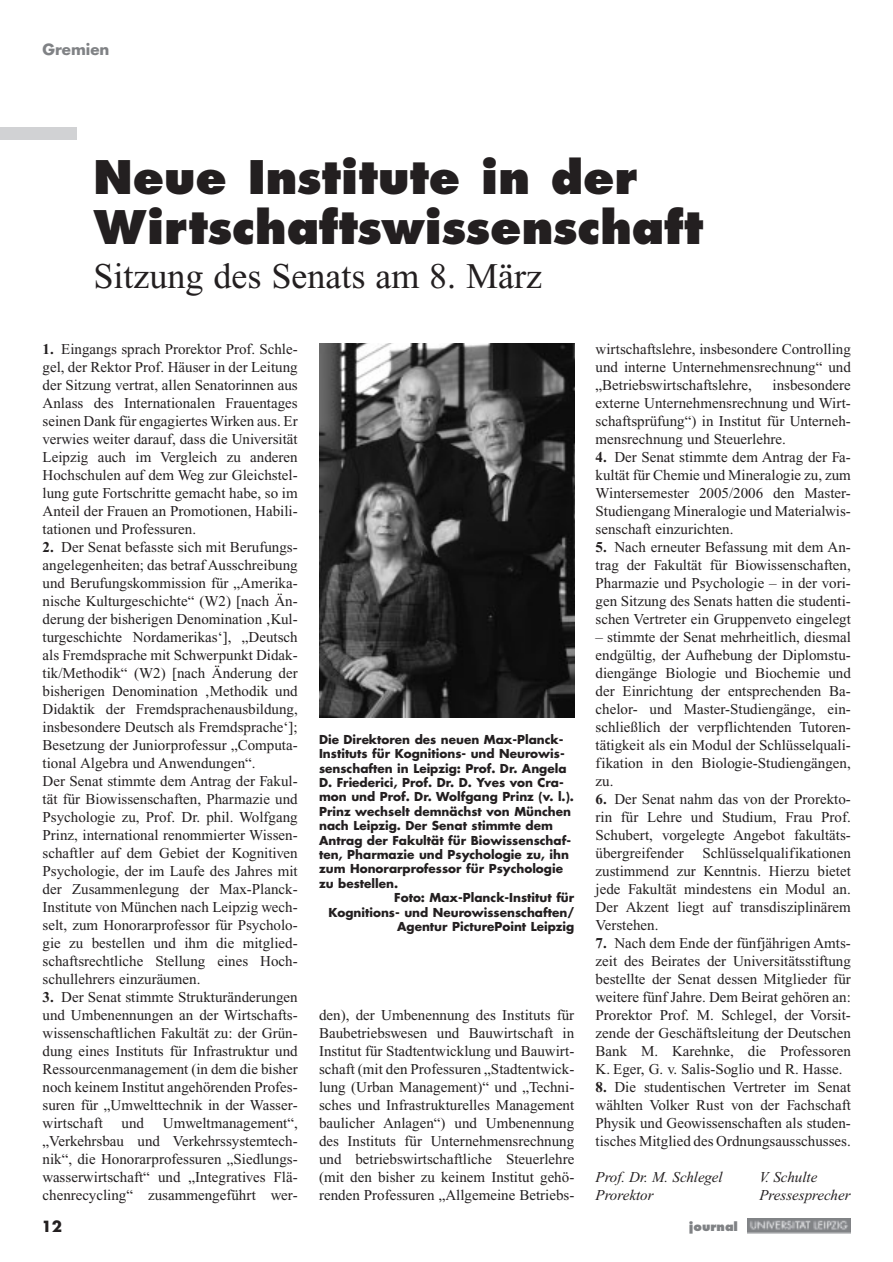
<style>
.page{position:relative;width:893px;height:1262px;background:#fff}
.page>*{position:absolute;margin:0;border:0;box-sizing:border-box;transform-origin:0 0}
.t1{font:800 45px/50.4px "Futura";color:#231f20}
.t2{font:36px "Times New Roman";color:#231f20}
.t3{font:15px/18px "Times New Roman";color:#231f20;text-align:justify}
.t4{font:italic 15px "Times New Roman";color:#231f20}
.t5{font:700 15px "Futura";color:#808285}
.t6{font:700 15px "Futura";color:#231f20}
.t7{font:700 12px "Futura";color:#231f20}
.t8{font:800 12px "Futura";color:#808285}
.s1{font-weight:700}
</style>
<div class="page">
<div style="left:747px;top:1218px;width:103px;height:16px;background:#c7c8ca"></div>
<img style="left:747px;top:1218px;width:103px;height:15px">
<div style="left:0;top:128px;width:77px;height:12px;background:#d1d2d4"></div>
<img style="left:319px;top:343px;width:255px;height:374px">
<p class="t5" style="left:43px;top:43px;width:68px">Gremien</p>
<h1 class="t1" style="left:94px;top:155px;width:611px">Neue Institute in der<br>Wirtschaftswissenschaft</h1>
<h2 class="t2" style="left:94px;top:262px;width:450px">Sitzung des Senats am 8. März</h2>
<p class="t3" style="left:43px;top:341px;width:257px"><span class="s1">1.</span> Eingangs sprach Prorektor Prof. Schle&shy;gel, der Rektor Prof. Häuser in der Leitung der Sitzung vertrat, allen Senatorinnen aus Anlass des Internationalen Frauentages seinen Dank für engagiertes Wirken aus. Er verwies weiter darauf, dass die Universität Leipzig auch im Vergleich zu anderen Hochschulen auf dem Weg zur Gleichstel&shy;lung gute Fortschritte gemacht habe, so im Anteil der Frauen an Promotionen, Habili&shy;tationen und Professuren.</p>
<p class="t3" style="left:43px;top:539px;width:257px;text-align:left"><span class="s1">2.</span> Der Senat befasste sich mit Berufungs&shy;angelegenheiten; das betraf Ausschreibung und Berufungskommission für „Amerika&shy;nische Kulturgeschichte“ (W2) [nach Än&shy;derung der bisherigen Denomination ‚Kul&shy;turgeschichte Nordamerikas‘], „Deutsch als Fremdsprache mit Schwerpunkt Didak&shy;tik/Methodik“ (W2) [nach Änderung der bisherigen Denomination ‚Methodik und Didaktik der Fremdsprachenausbildung, insbesondere Deutsch als Fremdsprache‘]; Besetzung der Juniorprofessur „Computa&shy;tional Algebra und Anwendungen“.<br>Der Senat stimmte dem Antrag der Fakul&shy;tät für Biowissenschaften, Pharmazie und Psychologie zu, Prof. Dr. phil. Wolfgang Prinz, international renommierter Wissen&shy;schaftler auf dem Gebiet der Kognitiven Psychologie, der im Laufe des Jahres mit der Zusammenlegung der Max-Planck-Institute von München nach Leipzig wech&shy;selt, zum Honorarprofessor für Psycholo&shy;gie zu bestellen und ihm die mitglied&shy;schaftsrechtliche Stellung eines Hoch&shy;schullehrers einzuräumen.</p>
<p class="t3" style="left:43px;top:989px;width:257px"><span class="s1">3.</span> Der Senat stimmte Strukturänderungen und Umbenennungen an der Wirtschafts&shy;wissenschaftlichen Fakultät zu: der Grün&shy;dung eines Instituts für Infrastruktur und Ressourcenmanagement (in dem die bisher noch keinem Institut angehörenden Profes&shy;suren für „Umwelttechnik in der Wasser&shy;wirtschaft</p>
<p class="t3" style="left:43px;top:1115px;width:257px;text-indent:120px">Umweltmanagement“, „Verkehrsbau und Verkehrssystemtech&shy;nik“, die Honorarprofessuren „Siedlungs&shy;wasserwirtschaft“ und „Integratives Flä&shy;chenrecycling“ zusammengeführt wer-</p>
<p class="t3" style="left:122px;top:1115px;width:24px">und</p>
<p class="t7" style="left:319px;top:733px;width:246px">Die Direktoren des neuen Max-Planck-</p>
<p class="t7" style="left:319px;top:748px;width:247px">Instituts für Kognitions- und Neurowis-</p>
<p class="t7" style="left:319px;top:762px;width:249px">senschaften in Leipzig: Prof. Dr. Angela</p>
<p class="t7" style="left:319px;top:777px;width:246px">D. Friederici, Prof. Dr. D. Yves von Cra-</p>
<p class="t7" style="left:319px;top:791px;width:256px">mon und Prof. Dr. Wolfgang Prinz (v. l.).</p>
<p class="t7" style="left:319px;top:805px;width:253px">Prinz wechselt demnächst von München</p>
<p class="t7" style="left:319px;top:820px;width:235px">nach Leipzig. Der Senat stimmte dem</p>
<p class="t7" style="left:319px;top:834px;width:253px">Antrag der Fakultät für Biowissenschaf-</p>
<p class="t7" style="left:319px;top:849px;width:251px">ten, Pharmazie und Psychologie zu, ihn</p>
<p class="t7" style="left:319px;top:863px;width:245px">zum Honorarprofessor für Psychologie</p>
<p class="t7" style="left:319px;top:877px;width:81px">zu bestellen.</p>
<p class="t7" style="left:394px;top:892px;width:181px">Foto: Max-Planck-Institut für</p>
<p class="t7" style="left:328px;top:906px;width:247px">Kognitions- und Neurowissenschaften/</p>
<p class="t7" style="left:397px;top:921px;width:179px">Agentur PicturePoint Leipzig</p>
<p class="t3" style="left:319px;top:1007px;width:257px">den), der Umbenennung des Instituts für Baubetriebswesen und Bauwirtschaft in Institut für Stadtentwicklung und Bauwirt&shy;schaft (mit den Professuren „Stadtentwick&shy;lung (Urban Management)“ und „Techni&shy;sches und Infrastrukturelles Management baulicher Anlagen“) und Umbenennung des Instituts für Unternehmensrechnung und betriebswirtschaftliche Steuerlehre (mit den bisher zu keinem Institut gehö&shy;renden Professuren „Allgemeine Betriebs-</p>
<p class="t3" style="left:595px;top:341px;width:257px">wirtschaftslehre, insbesondere Controlling und interne Unternehmensrechnung“ und „Betriebswirtschaftslehre,</p>
<p class="t3" style="left:595px;top:377px;width:257px;text-indent:177px">insbesondere externe Unternehmensrechnung und Wirt&shy;schaftsprüfung“) in Institut für Unterneh&shy;mensrechnung und Steuerlehre.</p>
<p class="t3" style="left:595px;top:449px;width:257px"><span class="s1">4.</span> Der Senat stimmte dem Antrag der Fa&shy;kultät für Chemie und Mineralogie zu, zum Wintersemester 2005/2006 den Master-Studiengang Mineralogie und Materialwis&shy;senschaft einzurichten.</p>
<p class="t3" style="left:595px;top:539px;width:257px"><span class="s1">5.</span> Nach erneuter Befassung mit dem An&shy;trag der Fakultät für Biowissenschaften, Pharmazie und Psychologie – in der vori&shy;gen Sitzung des Senats hatten die studenti&shy;schen Vertreter ein Gruppenveto eingelegt</p>
<p class="t3" style="left:595px;top:629px;width:257px">– stimmte der Senat mehrheitlich, diesmal endgültig, der Aufhebung der Diplomstu&shy;diengänge Biologie und Biochemie und der Einrichtung der entsprechenden Ba&shy;chelor- und Master-Studiengänge, ein&shy;schließlich der verpflichtenden Tutoren&shy;tätigkeit als ein Modul der Schlüsselquali&shy;fikation in den Biologie-Studiengängen, zu.</p>
<p class="t3" style="left:595px;top:791px;width:257px"><span class="s1">6.</span> Der Senat nahm das von der Prorekto&shy;rin für Lehre und Studium, Frau Prof.<br>Schubert, vorgelegte Angebot fakultäts&shy;übergreifender Schlüsselqualifikationen zustimmend zur Kenntnis. Hierzu bietet jede Fakultät mindestens ein Modul an.<br>Der Akzent liegt auf transdisziplinärem Verstehen.</p>
<p class="t3" style="left:595px;top:935px;width:257px"><span class="s1">7.</span> Nach dem Ende der fünfjährigen Amts&shy;zeit des Beirates der Universitätsstiftung bestellte der Senat dessen Mitglieder für weitere fünf Jahre. Dem Beirat gehören an:<br>Prorektor Prof. M. Schlegel, der Vorsit&shy;zende der Geschäftsleitung der Deutschen Bank M. Karehnke, die Professoren K. Eger, G. v. Salis-Soglio und R. Hasse.</p>
<p class="t3" style="left:595px;top:1079px;width:257px"><span class="s1">8.</span> Die studentischen Vertreter im Senat wählten Volker Rust von der Fachschaft Physik und Geowissenschaften als studen&shy;tisches Mitglied des Ordnungsausschusses.</p>
<p class="t4" style="left:595px;top:1172px;width:129px">Prof. Dr. M. Schlegel</p>
<p class="t4" style="left:759px;top:1172px;width:59px">V. Schulte</p>
<p class="t4" style="left:595px;top:1190px;width:59px">Prorektor</p>
<p class="t4" style="left:759px;top:1190px;width:93px">Pressesprecher</p>
<p class="t6" style="left:42px;top:1219px;width:22px">12</p>
<p class="t8" style="left:689px;top:1220px;width:51px">journal</p>
</div>
